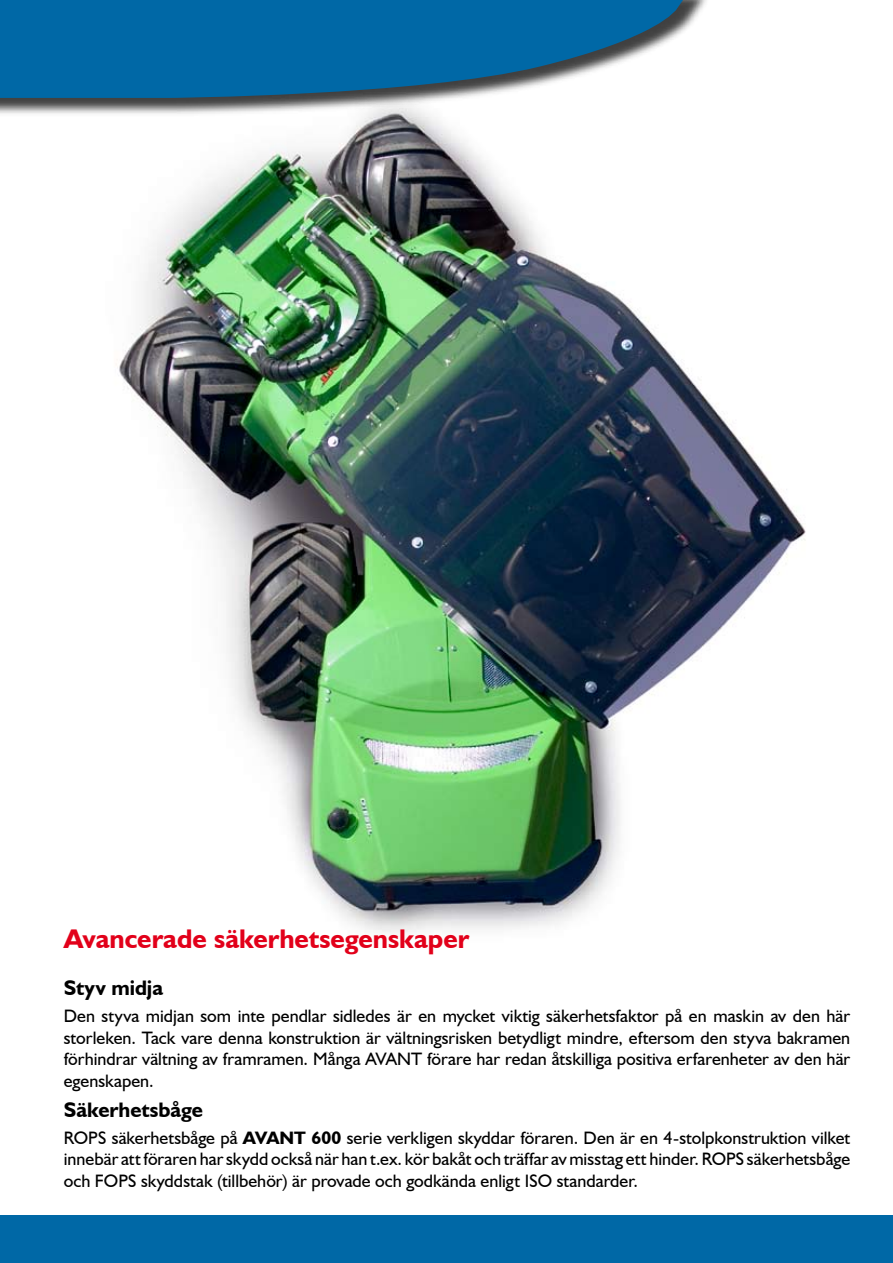
<style>
.page{position:relative;width:893px;height:1263px;background:#fff}
.page>*{position:absolute;margin:0;border:0;box-sizing:border-box;transform-origin:0 0}
.t1{font:700 27px "Humanist 521 BT";letter-spacing:-.005em;color:#e2001a}
.t2{font:700 21px "Humanist 521 BT";color:#000}
.t3{font:18px/21.6px "Humanist 521 BT";color:#000;text-align:justify}
.s1{font-weight:700}
</style>
<div class="page">
<img style="left:119px;top:371px;width:687px;height:562px">
<div style="left:0;top:1215px;width:893px;height:48px;background:#0068a6"></div>
<div style="left:0;top:0;width:710px;height:371px;background:#000;opacity:.75"></div>
<img style="left:0;top:0;width:692px;height:354px">
<h1 class="t1" style="left:64px;top:922px;width:407px">Avancerade säkerhetsegenskaper</h1>
<p class="t2" style="left:64px;top:975px;width:101px">Styv midja</p>
<p class="t3" style="left:64px;top:1005px;width:788px">Den styva midjan som inte pendlar sidledes är en mycket viktig säkerhetsfaktor på en maskin av den här storleken. Tack vare denna konstruktion är vältningsrisken betydligt mindre, eftersom den styva bakramen förhindrar vältning av framramen. Många AVANT förare har redan åtskilliga positiva erfarenheter av den här egenskapen.</p>
<p class="t2" style="left:64px;top:1096px;width:141px">Säkerhetsbåge</p>
<p class="t3" style="left:64px;top:1126px;width:788px">ROPS säkerhetsbåge på <span class="s1">AVANT 600</span> serie verkligen skyddar föraren. Den är en 4-stolpkonstruktion vilket innebär att föraren har skydd också när han t.ex. kör bakåt och träffar av misstag ett hinder. ROPS säkerhetsbåge och FOPS skyddstak (tillbehör) är provade och godkända enligt ISO standarder.</p>
</div>
